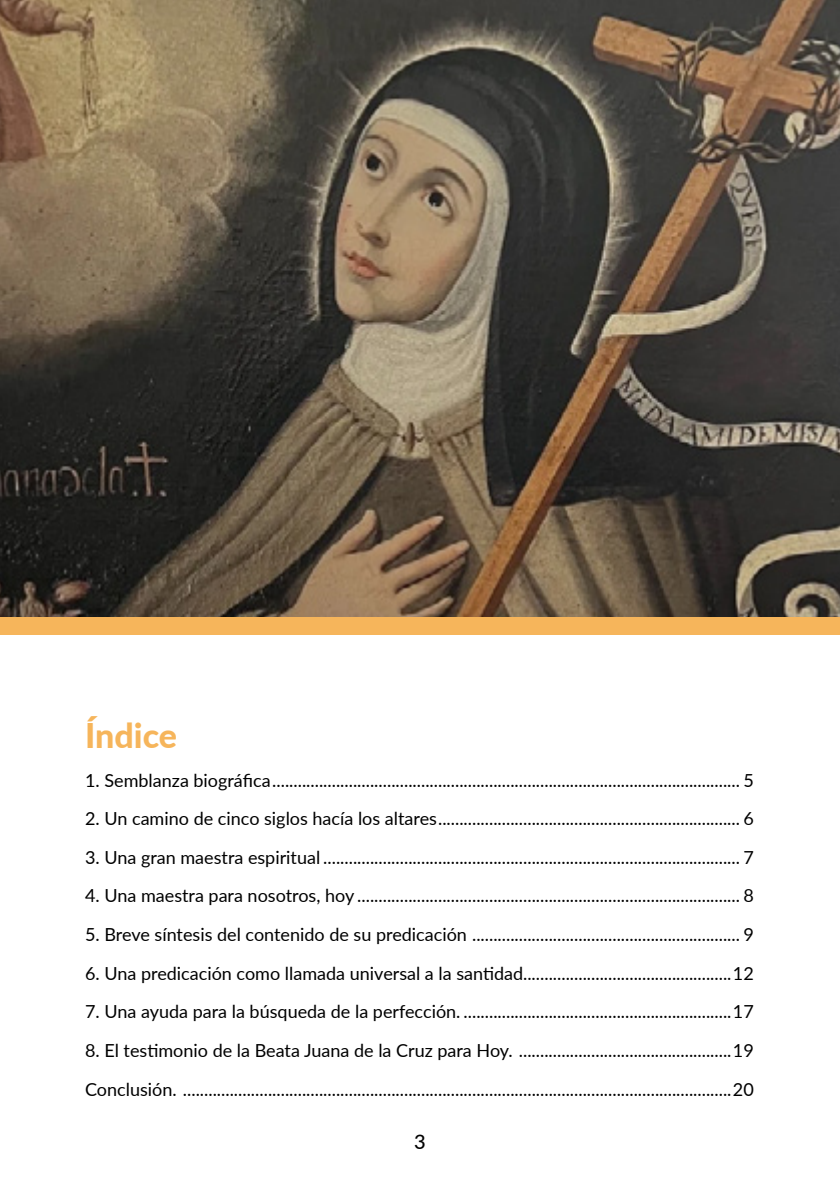
<style>
.page{position:relative;width:840px;height:1191px;background:#fff}
.page>*{position:absolute;margin:0;border:0;box-sizing:border-box;transform-origin:0 0}
.Titulon{font:800 34px "Lato";color:#f6b55b}
.t1{font:500 20px "Lato";color:#000}
.t2{font:18px "Lato";color:#000}
</style>
<div class="page">
<img style="left:0;top:0;width:839px;height:617px">
<div style="left:0;top:617px;width:839px;height:18px;background:#f6b55b"></div>
<p class="Titulon" style="left:85px;top:710px;width:93px">Índice</p>
<p class="t2" style="left:85px;top:767px;width:670px">1. Semblanza biográfica.............................................................................................................. 5</p>
<p class="t2" style="left:85px;top:805px;width:670px">2. Un camino de cinco siglos hacía los altares....................................................................... 6</p>
<p class="t2" style="left:85px;top:844px;width:670px">3. Una gran maestra espiritual .................................................................................................. 7</p>
<p class="t2" style="left:85px;top:883px;width:670px">4. Una maestra para nosotros, hoy .......................................................................................... 8</p>
<p class="t2" style="left:85px;top:921px;width:670px">5. Breve síntesis del contenido de su predicación ............................................................... 9</p>
<p class="t2" style="left:85px;top:960px;width:670px">6. Una predicación como llamada universal a la santidad.................................................12</p>
<p class="t2" style="left:85px;top:998px;width:670px">7. Una ayuda para la búsqueda de la perfección. ...............................................................17</p>
<p class="t2" style="left:85px;top:1037px;width:670px">8. El testimonio de la Beata Juana de la Cruz para Hoy. ..................................................19</p>
<p class="t2" style="left:85px;top:1076px;width:670px">Conclusión. .................................................................................................................................20</p>
<p class="t1" style="left:414px;top:1127px;width:13px">3</p>
</div>
